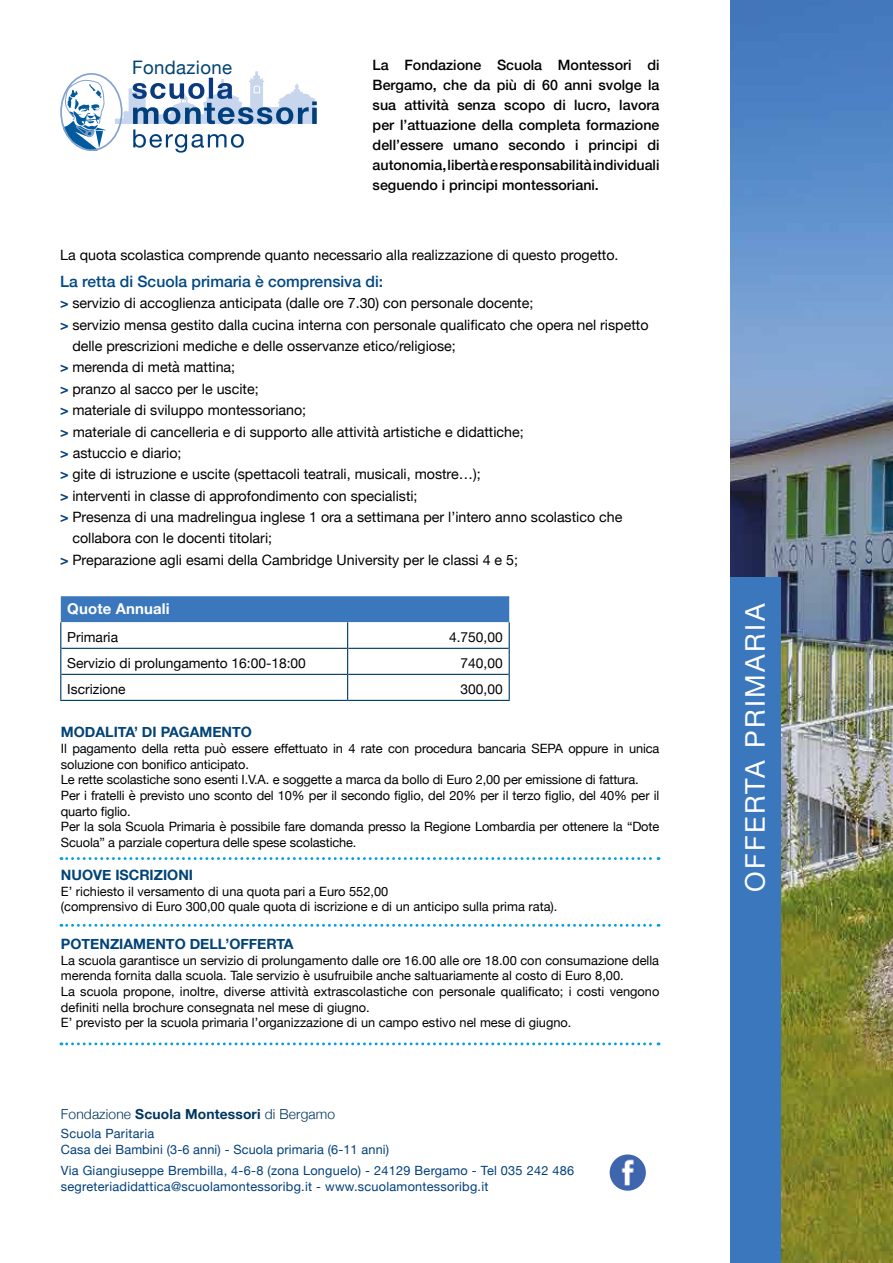
<style>
.page{position:relative;width:893px;height:1263px;background:#fff}
.page>*{position:absolute;margin:0;border:0;box-sizing:border-box;transform-origin:0 0}
.t1{font:27px "Helvetica Neue";letter-spacing:.09em;color:#fff}
.t2{font:18.6px "Helvetica Neue";letter-spacing:.02em;color:#004371}
.t3{font:500 15.6px "Helvetica Neue";color:#004884}
.t4{font:700 14.85px "Helvetica Neue";letter-spacing:.01em;color:#fff}
.t5{font:14.25px "Helvetica Neue";color:#000}
.t6{font:500 14.25px/20px "Helvetica Neue";color:#000;text-align:justify}
.t7{font:700 14.25px "Helvetica Neue";color:#004377}
.t8{font:13.8px "Helvetica Neue";color:#000}
.t9{font:300 13.8px "Helvetica Neue";letter-spacing:.01em;color:#003660}
.t10{font:12.9px/15.6px "Helvetica Neue";color:#000}
.t11{font:12.75px/15.9px "Helvetica Neue";letter-spacing:.02em;color:#013f7c}
.s1{font-weight:700;color:#013f7c}
.s2{font-weight:700}
</style>
<div class="page">
<hr style="left:60px;top:700px;width:288px;height:1px;background:#003c68">
<hr style="left:348px;top:700px;width:162px;height:1px;background:#003c68">
<svg style="left:60px;top:596px;width:450px;height:104px"></svg>
<svg style="left:115px;top:71px;width:202px;height:82px"></svg>
<div style="left:60px;top:73px;width:63px;height:78px;border:2px solid #84a2ce;border-radius:50%"></div>
<svg style="left:63px;top:80px;width:44px;height:71px"></svg>
<img style="left:730px;top:0;width:163px;height:1263px">
<div style="left:730px;top:577px;width:50px;height:686px;background:#3a77bc"></div>
<svg style="left:61px;top:857px;width:598px;height:3px"></svg>
<svg style="left:61px;top:1042px;width:598px;height:3px"></svg>
<svg style="left:61px;top:924px;width:598px;height:3px"></svg>
<img style="left:610px;top:1154px;width:36px;height:37px;border-radius:18px">
<h2 class="t2" style="left:132px;top:54px;width:102px">Fondazione</h2>
<p class="t6" style="left:373px;top:54px;width:288px">La Fondazione Scuola Montessori di Bergamo, che da più di 60 anni svolge la sua attività senza scopo di lucro, lavora per l’attuazione della completa formazione dell’essere umano secondo i principi di autonomia, libertà e responsabilità individuali seguendo i principi montessoriani.</p>
<p class="t5" style="left:60px;top:244px;width:560px">La quota scolastica comprende quanto necessario alla realizzazione di questo progetto.</p>
<p class="t3" style="left:60px;top:269px;width:324px">La retta di Scuola primaria è comprensiva di:</p>
<p class="t5" style="left:60px;top:293px;width:475px"><span class="s1">&gt;</span> servizio di accoglienza anticipata (dalle ore 7.30) con personale docente;</p>
<p class="t5" style="left:60px;top:314px;width:590px"><span class="s1">&gt;</span> servizio mensa gestito dalla cucina interna con personale qualificato che opera nel rispetto</p>
<p class="t5" style="left:72px;top:336px;width:385px">delle prescrizioni mediche e delle osservanze etico/religiose;</p>
<p class="t5" style="left:60px;top:357px;width:177px"><span class="s1">&gt;</span> merenda di metà mattina;</p>
<p class="t5" style="left:60px;top:378px;width:200px"><span class="s1">&gt;</span> pranzo al sacco per le uscite;</p>
<p class="t5" style="left:60px;top:400px;width:247px"><span class="s1">&gt;</span> materiale di sviluppo montessoriano;</p>
<p class="t5" style="left:60px;top:421px;width:465px"><span class="s1">&gt;</span> materiale di cancelleria e di supporto alle attività artistiche e didattiche;</p>
<p class="t5" style="left:60px;top:442px;width:123px"><span class="s1">&gt;</span> astuccio e diario;</p>
<p class="t5" style="left:60px;top:464px;width:422px"><span class="s1">&gt;</span> gite di istruzione e uscite (spettacoli teatrali, musicali, mostre…);</p>
<p class="t5" style="left:60px;top:485px;width:359px"><span class="s1">&gt;</span> interventi in classe di approfondimento con specialisti;</p>
<p class="t5" style="left:60px;top:507px;width:564px"><span class="s1">&gt;</span> Presenza di una madrelingua inglese 1 ora a settimana per l’intero anno scolastico che</p>
<p class="t5" style="left:72px;top:528px;width:201px">collabora con le docenti titolari;</p>
<p class="t5" style="left:60px;top:549px;width:459px"><span class="s1">&gt;</span> Preparazione agli esami della Cambridge University per le classi 4 e 5;</p>
<p class="t4" style="left:67px;top:597px;width:104px">Quote Annuali</p>
<p class="t8" style="left:67px;top:627px;width:52px">Primaria</p>
<p class="t8" style="left:449px;top:627px;width:55px">4.750,00</p>
<p class="t8" style="left:67px;top:653px;width:240px">Servizio di prolungamento 16:00-18:00</p>
<p class="t8" style="left:461px;top:653px;width:44px">740,00</p>
<p class="t8" style="left:67px;top:679px;width:60px">Iscrizione</p>
<p class="t8" style="left:461px;top:679px;width:44px">300,00</p>
<p class="t7" style="left:61px;top:721px;width:193px">MODALITA’ DI PAGAMENTO</p>
<p class="t10" style="left:61px;top:741px;width:600px">Il pagamento della retta può essere effettuato in 4 rate con procedura bancaria SEPA oppure in unica soluzione con bonifico anticipato.<br>Le rette scolastiche sono esenti I.V.A. e soggette a marca da bollo di Euro 2,00 per emissione di fattura.<br>Per i fratelli è previsto uno sconto del 10% per il secondo figlio, del 20% per il terzo figlio, del 40% per il quarto figlio.<br>Per la sola Scuola Primaria è possibile fare domanda presso la Regione Lombardia per ottenere la “Dote Scuola” a parziale copertura delle spese scolastiche.</p>
<p class="t7" style="left:61px;top:864px;width:134px">NUOVE ISCRIZIONI</p>
<p class="t10" style="left:61px;top:884px;width:498px">E’ richiesto il versamento di una quota pari a Euro 552,00<br>(comprensivo di Euro 300,00 quale quota di iscrizione e di un anticipo sulla prima rata).</p>
<p class="t7" style="left:61px;top:933px;width:234px">POTENZIAMENTO DELL’OFFERTA</p>
<p class="t10" style="left:61px;top:953px;width:600px">La scuola garantisce un servizio di prolungamento dalle ore 16.00 alle ore 18.00 con consumazione della merenda fornita dalla scuola. Tale servizio è usufruibile anche saltuariamente al costo di Euro 8,00.<br>La scuola propone, inoltre, diverse attività extrascolastiche con personale qualificato; i costi vengono definiti nella brochure consegnata nel mese di giugno.<br>E’ previsto per la scuola primaria l’organizzazione di un campo estivo nel mese di giugno.</p>
<p class="t9" style="left:61px;top:1103px;width:276px">Fondazione <span class="s2">Scuola Montessori</span> di Bergamo</p>
<p class="t11" style="left:61px;top:1126px;width:330px">Scuola Paritaria<br>Casa dei Bambini (3-6 anni) - Scuola primaria (6-11 anni)</p>
<p class="t11" style="left:61px;top:1163px;width:515px">Via Giangiuseppe Brembilla, 4-6-8 (zona Longuelo) - 24129 Bergamo - Tel 035 242 486 segreteriadidattica@scuolamontessoribg.it - www.scuolamontessoribg.it</p>
<h1 class="t1" style="left:736px;top:892px;width:290px;rotate:-90deg">OFFERTA PRIMARIA</h1>
</div>
